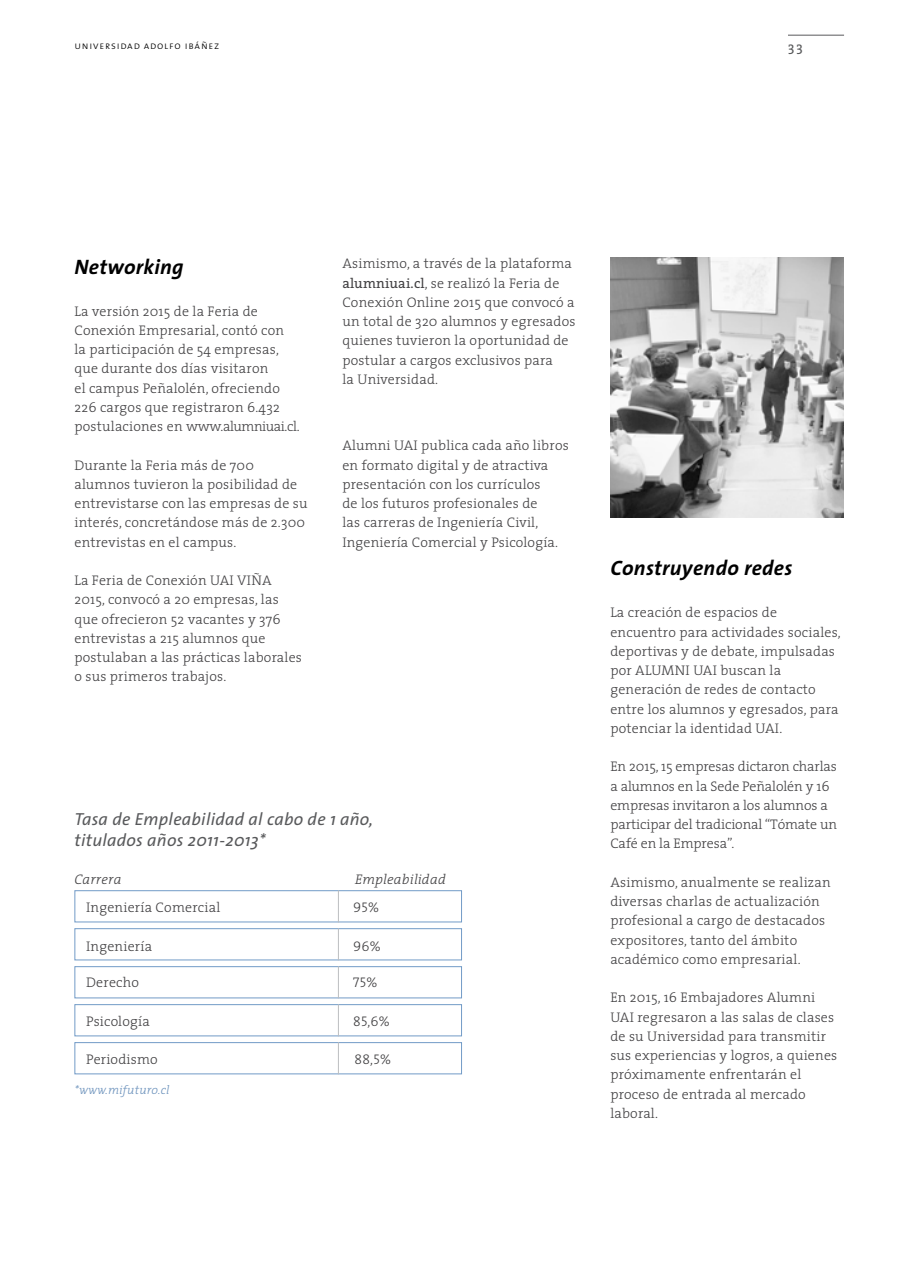
<style>
.page{position:relative;width:918px;height:1265px;background:#fff}
.page>*{position:absolute;margin:0;border:0;box-sizing:border-box;transform-origin:0 0}
.t1{font:italic 700 21px "The Sans";letter-spacing:.015em;color:#000}
.t2{font:italic 17.5px/21px "The Sans";letter-spacing:.015em;color:#58595b}
.t3{font:300 14px/19.2px "The Serif";letter-spacing:.015em;color:#414042}
.t4{font:300 14px/19.2px "The Serif";letter-spacing:-.005em;color:#414042}
.t5{font:italic 300 14px "The Serif";letter-spacing:.015em;color:#414042}
.t6{font:14px "The Serif Light Caps";letter-spacing:.015em;color:#414042}
.t7{font:14px "The Serif Regular Caps";color:#58595b}
.t8{font:italic 300 12.25px "The Serif";letter-spacing:.015em;color:#6c92bc}
.t9{font:10.5px "The Sans Light Caps";letter-spacing:.075em;color:#000}
.s1{font-weight:400}
</style>
<div class="page">
<hr style="left:788px;top:35px;width:56px;height:1px;background:#58595b">
<div style="left:74px;top:890px;width:388px;height:32px;border:1px solid #729bc7"></div>
<div style="left:74px;top:1004px;width:388px;height:32px;border:1px solid #729bc7"></div>
<div style="left:74px;top:928px;width:388px;height:32px;border:1px solid #729bc7"></div>
<div style="left:74px;top:1042px;width:388px;height:32px;border:1px solid #729bc7"></div>
<div style="left:74px;top:966px;width:388px;height:32px;border:1px solid #729bc7"></div>
<hr style="left:338px;top:890px;width:1px;height:32px;background:#bcbec0">
<hr style="left:338px;top:1004px;width:1px;height:32px;background:#bcbec0">
<hr style="left:338px;top:928px;width:1px;height:32px;background:#bcbec0">
<hr style="left:338px;top:1042px;width:1px;height:32px;background:#bcbec0">
<hr style="left:338px;top:966px;width:1px;height:32px;background:#bcbec0">
<img style="left:610px;top:258px;width:233px;height:260px">
<p class="t9" style="left:74px;top:39px;width:146px">universidad adolfo ibáñez</p>
<p class="t7" style="left:788px;top:38px;width:17px">33</p>
<h1 class="t1" style="left:74px;top:249px;width:111px">Networking</h1>
<p class="t3" style="left:74px;top:301px;width:227px">La versión 2015 de la Feria de<br>Conexión Empresarial, contó con<br>la participación de 54 empresas, que durante dos días visitaron<br>el campus Peñalolén, ofreciendo<br>226 cargos que registraron 6.432 postulaciones en www.alumniuai.cl.</p>
<p class="t3" style="left:74px;top:455px;width:235px">Durante la Feria más de 700 alumnos tuvieron la posibilidad de entrevistarse con las empresas de su interés, concretándose más de 2.300 entrevistas en el campus.</p>
<p class="t3" style="left:74px;top:570px;width:229px">La Feria de Conexión UAI VIÑA<br>2015, convocó a 20 empresas, las que ofrecieron 52 vacantes y 376 entrevistas a 215 alumnos que postulaban a las prácticas laborales o sus primeros trabajos.</p>
<p class="t3" style="left:342px;top:254px;width:235px">Asimismo, a través de la plataforma <span class="s1">alumniuai.cl</span>, se realizó la Feria de<br>Conexión Online 2015 que convocó a un total de 320 alumnos y egresados quienes tuvieron la oportunidad de postular a cargos exclusivos para<br>la Universidad.</p>
<p class="t3" style="left:342px;top:436px;width:228px">Alumni UAI publica cada año libros en formato digital y de atractiva presentación con los currículos<br>de los futuros profesionales de<br>las carreras de Ingeniería Civil, Ingeniería Comercial y Psicología.</p>
<p class="t2" style="left:74px;top:808px;width:300px">Tasa de Empleabilidad al cabo de 1 año, titulados años 2011-2013*</p>
<p class="t5" style="left:74px;top:868px;width:49px">Carrera</p>
<p class="t5" style="left:355px;top:868px;width:92px">Empleabilidad</p>
<p class="t3" style="left:86px;top:897px;width:136px">Ingeniería Comercial</p>
<p class="t6" style="left:353px;top:896px;width:28px">95%</p>
<p class="t3" style="left:86px;top:936px;width:68px">Ingeniería</p>
<p class="t6" style="left:353px;top:934px;width:29px">96%</p>
<p class="t3" style="left:86px;top:972px;width:54px">Derecho</p>
<p class="t6" style="left:353px;top:971px;width:26px">75%</p>
<p class="t3" style="left:86px;top:1011px;width:65px">Psicología</p>
<p class="t6" style="left:353px;top:1010px;width:38px">85,6%</p>
<p class="t3" style="left:86px;top:1050px;width:73px">Periodismo</p>
<p class="t6" style="left:354px;top:1048px;width:38px">88,5%</p>
<p class="t8" style="left:74px;top:1080px;width:96px">*www.mifuturo.cl</p>
<h1 class="t1" style="left:610px;top:551px;width:183px">Construyendo redes</h1>
<p class="t3" style="left:610px;top:603px;width:232px">La creación de espacios de encuentro para actividades sociales, deportivas y de debate, impulsadas por ALUMNI UAI buscan la generación de redes de contacto entre los alumnos y egresados, para potenciar la identidad UAI.</p>
<p class="t4" style="left:610px;top:757px;width:228px">En 2015, 15 empresas dictaron charlas a alumnos en la Sede Peñalolén y 16 empresas invitaron a los alumnos a participar del tradicional “Tómate un<br>Café en la Empresa”.</p>
<p class="t3" style="left:610px;top:872px;width:222px">Asimismo, anualmente se realizan diversas charlas de actualización profesional a cargo de destacados expositores, tanto del ámbito académico como empresarial.</p>
<p class="t3" style="left:610px;top:988px;width:228px">En 2015, 16 Embajadores Alumni<br>UAI regresaron a las salas de clases de su Universidad para transmitir sus experiencias y logros, a quienes próximamente enfrentarán el proceso de entrada al mercado laboral.</p>
</div>
